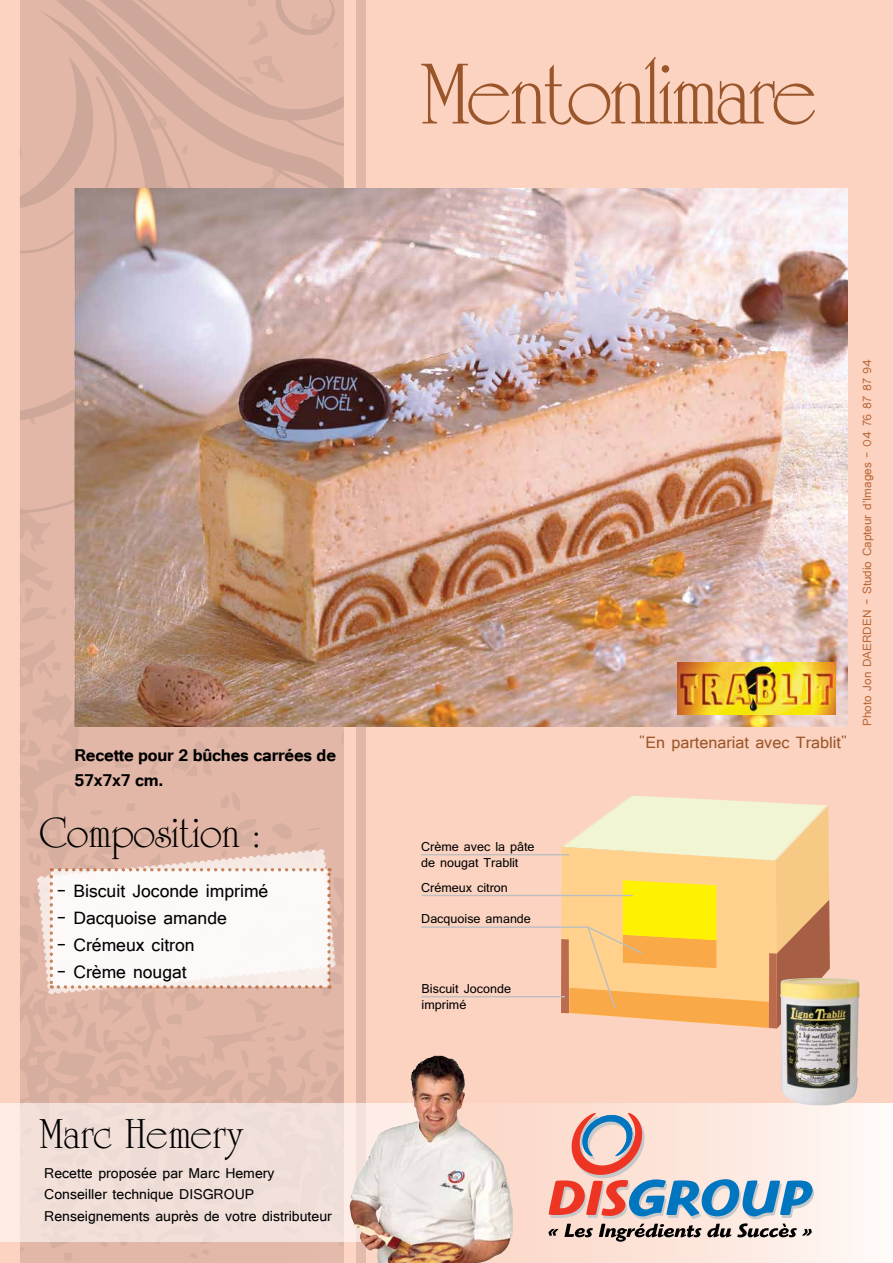
<style>
.page{position:relative;width:893px;height:1263px;background:#fcd3c1}
.page>*{position:absolute;margin:0;border:0;box-sizing:border-box;transform-origin:0 0}
.t1{font:93px "University Roman";letter-spacing:-.03em;color:#9a562a}
.t2{font:45px "University Roman";color:#000}
.t3{font:22.5px "Tunga";color:#000}
.t4{font:700 21px/25.2px "Tunga";letter-spacing:-.01em;color:#000}
.t5{font:20.7px "Tunga";color:#9a562a}
.t6{font:18px/21.6px "Tunga";color:#000}
.t7{font:16.05px/16px "Tunga";color:#000}
.t8{font:15px "Tunga";color:#ba6836}
</style>
<div class="page">
<svg style="left:20px;top:513px;width:324px;height:590px;fill:#e2b7a7"></svg>
<svg style="left:20px;top:0;width:324px;height:513px;fill:#e2b7a7"></svg>
<svg style="left:34px;top:846px;width:305px;height:152px"></svg>
<div style="left:357px;top:0;width:9px;height:1263px;background:#e2b7a7"></div>
<hr style="left:422px;top:895px;width:211px;height:1px;background:#bcbec0">
<hr style="left:421px;top:854px;width:148px;height:1px;background:#bcbec0">
<hr style="left:421px;top:926px;width:167px;height:2px;background:#bcbec0">
<hr style="left:421px;top:996px;width:144px;height:1px;background:#bcbec0">
<svg style="left:561px;top:795px;width:269px;height:233px"></svg>
<svg style="left:20px;top:1103px;width:873px;height:160px"></svg>
<div style="left:0;top:1103px;width:430px;height:139px;background:#f2e0d9"></div>
<img style="left:350px;top:1055px;width:87px;height:180px">
<svg style="left:549px;top:1113px;width:265px;height:129px"></svg>
<img style="left:74px;top:188px;width:773px;height:538px">
<img style="left:677px;top:663px;width:159px;height:51px">
<img style="left:780px;top:978px;width:81px;height:129px">
<h1 class="t1" style="left:420px;top:40px;width:399px">Mentonlimare</h1>
<p class="t4" style="left:74px;top:741px;width:263px">Recette pour 2 bûches carrées de<br>57x7x7 cm.</p>
<h2 class="t2" style="left:39px;top:807px;width:222px">Composition :</h2>
<p class="t3" style="left:57px;top:876px;width:213px">- Biscuit Joconde imprimé</p>
<p class="t3" style="left:57px;top:903px;width:172px">- Dacquoise amande</p>
<p class="t3" style="left:57px;top:930px;width:139px">- Crémeux citron</p>
<p class="t3" style="left:57px;top:957px;width:131px">- Crème nougat</p>
<h2 class="t2" style="left:39px;top:1107px;width:207px">Marc Hemery</h2>
<p class="t6" style="left:44px;top:1161px;width:289px">Recette proposée par Marc Hemery<br>Conseiller technique DISGROUP<br>Renseignements auprès de votre distributeur</p>
<p class="t7" style="left:421px;top:837px;width:115px">Crème avec la pâte de nougat Trablit</p>
<p class="t7" style="left:421px;top:878px;width:88px">Crémeux citron</p>
<p class="t7" style="left:421px;top:910px;width:111px">Dacquoise amande</p>
<p class="t7" style="left:422px;top:979px;width:91px">Biscuit Joconde imprimé</p>
<p class="t5" style="left:639px;top:728px;width:210px">"En partenariat avec Trablit"</p>
<p class="t8" style="left:857px;top:726px;width:369px;rotate:-90deg">Photo Jon DAERDEN - Studio Capteur d’Images - 04 76 87 87 94</p>
</div>
